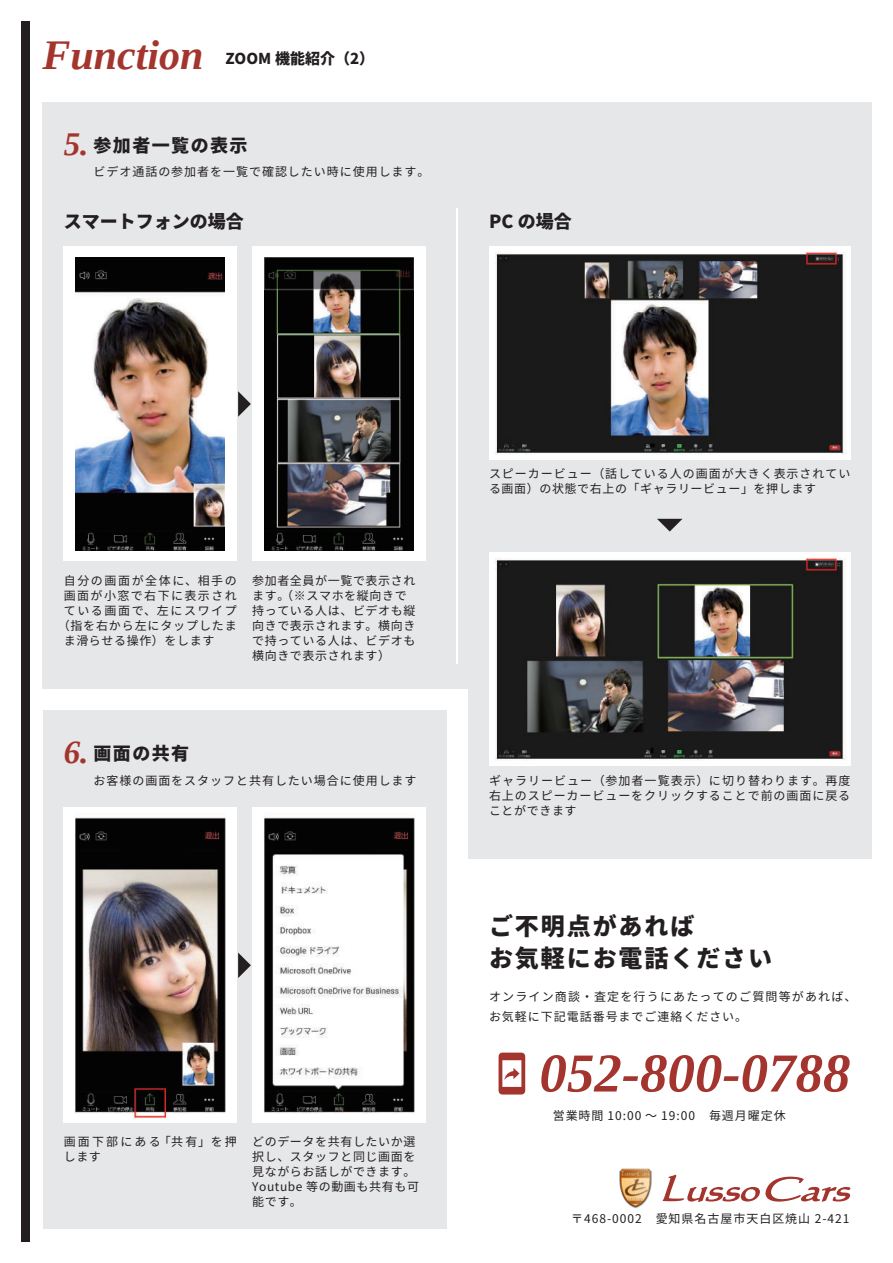
<style>
.page{position:relative;width:893px;height:1263px;background:#fff}
.page>*{position:absolute;margin:0;border:0;box-sizing:border-box;transform-origin:0 0}
.t1{font:italic 700 54.9px "Tinos";color:#a3352e}
.t2{font:italic 700 42px "Tinos";color:#a3352e}
.t3{font:900 24px/31.5px "Noto Sans CJ Kjp";letter-spacing:.08em;color:#231f20}
.t4{font:900 18px "Noto Sans CJ Kjp";color:#231f20}
.t5{font:900 18px "Noto Sans CJ Kjp";letter-spacing:.08em;color:#231f20}
.t6{font:900 15px "Noto Sans CJ Kjp";color:#231f20}
.t7{font:12px/15px "Noto Sans CJ Kjp";letter-spacing:.08em;color:#231f20}
.t8{font:12px/15px "Noto Sans CJ Kjp";letter-spacing:.05em;color:#231f20}
.t9{font:12px/19.5px "Noto Sans CJ Kjp";letter-spacing:.1em;color:#231f20}
.t10{font:12px "Noto Sans CJ Kjp";letter-spacing:.13em;color:#231f20}
.t11{font:12px/15px "Noto Sans CJ Kjp";letter-spacing:.18em;color:#231f20}
.t12{font:12px "Noto Sans CJ Kjp";letter-spacing:.12em;color:#231f20}
.s1{font-family:"Tinos";font-weight:700;font-style:italic;font-size:33px;color:#a3352e}
</style>
<div class="page">
<div style="left:43px;top:102px;width:829px;height:587px;background:#e6e7e9"></div>
<div style="left:21px;top:21px;width:9px;height:1221px;background:#231f20"></div>
<div style="left:43px;top:710px;width:403px;height:519px;background:#e6e7e9"></div>
<div style="left:468px;top:689px;width:404px;height:170px;background:#e6e7e9"></div>
<img style="left:489px;top:247px;width:361px;height:212px">
<img style="left:489px;top:553px;width:361px;height:212px">
<svg style="left:238px;top:391px;width:13px;height:26px"></svg>
<svg style="left:238px;top:952px;width:13px;height:26px"></svg>
<svg style="left:657px;top:519px;width:25px;height:12px"></svg>
<div style="left:64px;top:247px;width:173px;height:314px;background:#fff"></div>
<div style="left:252px;top:247px;width:173px;height:314px;background:#fff"></div>
<img style="left:76px;top:258px;width:149px;height:292px">
<img style="left:264px;top:258px;width:149px;height:292px">
<img style="left:64px;top:808px;width:173px;height:315px">
<img style="left:252px;top:808px;width:173px;height:315px">
<hr style="left:457px;top:208px;width:1px;height:455px;background:#fff">
<svg style="left:499px;top:1052px;width:26px;height:42px"></svg>
<svg style="left:663px;top:1175px;width:187px;height:27px"></svg>
<img style="left:619px;top:1168px;width:33px;height:41px">
<h2 class="t2" style="left:43px;top:28px;width:163px">Function</h2>
<p class="t6" style="left:225px;top:50px;width:150px">ZOOM 機能紹介（2）</p>
<h3 class="t5" style="left:64px;top:135px;width:185px"><span class="s1">5.</span> 参加者一覧の表示</h3>
<p class="t7" style="left:94px;top:165px;width:337px">ビデオ通話の参加者を一覧で確認したい時に使用します。</p>
<h3 class="t4" style="left:64px;top:212px;width:181px">スマートフォンの場合</h3>
<h3 class="t4" style="left:489px;top:212px;width:84px">PC の場合</h3>
<p class="t10" style="left:64px;top:573px;width:175px">自分の画面が全体に、相手の</p>
<p class="t12" style="left:64px;top:588px;width:174px">画面が小窓で右下に表示され</p>
<p class="t10" style="left:64px;top:603px;width:175px">ている画面で、左にスワイプ</p>
<p class="t7" style="left:58px;top:618px;width:180px">（指を右から左にタップしたま</p>
<p class="t8" style="left:64px;top:633px;width:152px">ま滑らせる操作）をします</p>
<p class="t8" style="left:252px;top:573px;width:165px">参加者全員が一覧で表示されます。（※スマホを縦向きで持っている人は、ビデオも縦向きで表示されます。横向きで持っている人は、ビデオも横向きで表示されます）</p>
<h3 class="t4" style="left:64px;top:743px;width:127px"><span class="s1">6.</span> 画面の共有</h3>
<p class="t7" style="left:94px;top:773px;width:325px">お客様の画面をスタッフと共有したい場合に使用します</p>
<p class="t11" style="left:64px;top:1134px;width:175px">画面下部にある 「共有」を押します</p>
<p class="t8" style="left:252px;top:1134px;width:168px">どのデータを共有したいか選択し、スタッフと同じ画面を見ながらお話しができます。<br>Youtube 等の動画も共有も可能です。</p>
<p class="t7" style="left:489px;top:467px;width:363px">スピーカービュー（話している人の画面が大きく表示されている画面）の状態で右上の「ギャラリービュー」を押します</p>
<p class="t7" style="left:489px;top:773px;width:363px;text-align:justify">ギャラリービュー（参加者一覧表示）に切り替わります。再度右上のスピーカービューをクリックすることで前の画面に戻ることができます</p>
<h3 class="t3" style="left:489px;top:911px;width:285px">ご不明点があれば<br>お気軽にお電話ください</h3>
<p class="t9" style="left:489px;top:987px;width:369px">オンライン商談・査定を行うにあたってのご質問等があれば、お気軽に下記電話番号までご連絡ください。</p>
<h1 class="t1" style="left:539px;top:1038px;width:312px">052-800-0788</h1>
<p class="t7" style="left:553px;top:1109px;width:235px">営業時間 10:00 ～ 19:00　毎週月曜定休</p>
<p class="t7" style="left:571px;top:1211px;width:280px">〒468-0002　愛知県名古屋市天白区焼山 2-421</p>
</div>
